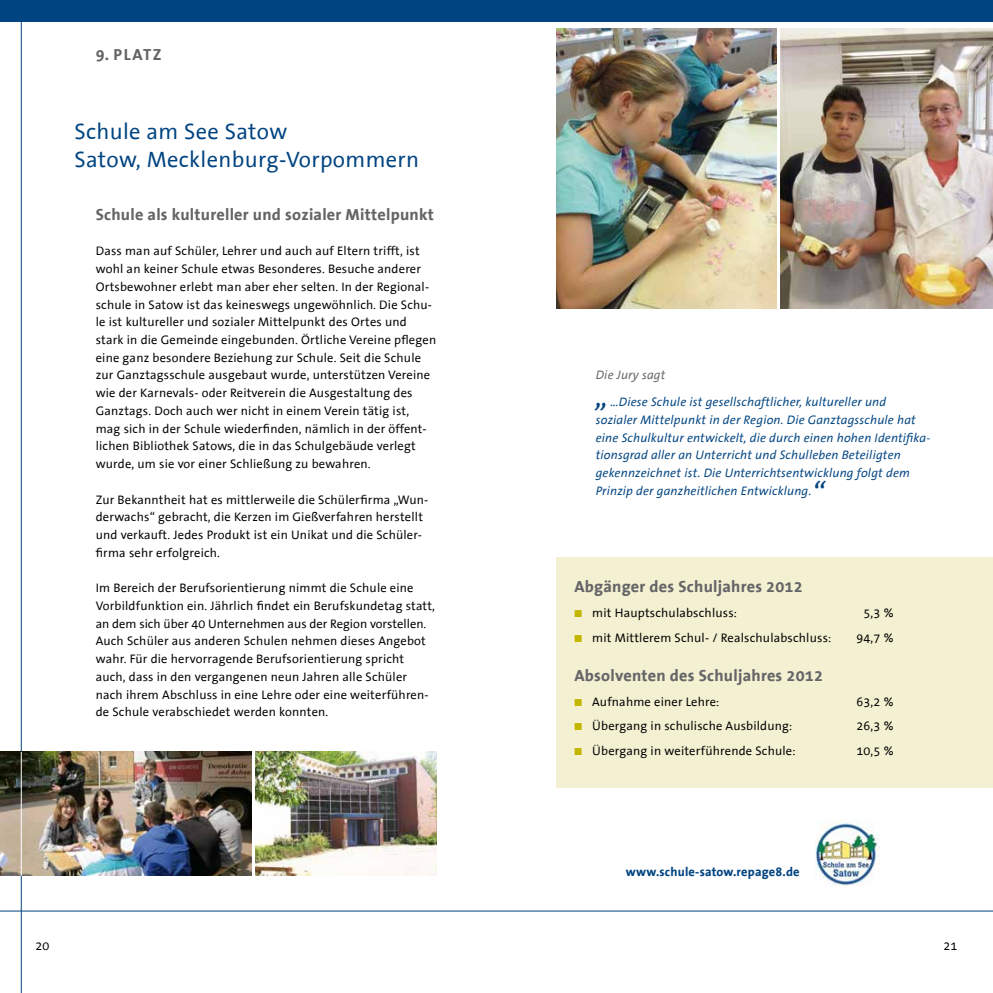
<style>
.page{position:relative;width:993px;height:993px;background:#fff}
.page>*{position:absolute;margin:0;border:0;box-sizing:border-box;transform-origin:0 0}
.t1{font:italic 30px "The Sans Correspondence";color:#004481}
.t2{font:22.5px/27.5px "The Sans Correspondence";letter-spacing:.015em;color:#004481}
.t3{font:700 16.25px "The Sans Correspondence";letter-spacing:.015em;color:#646567}
.t4{font:12.5px/17.8px "The Sans Correspondence";letter-spacing:.015em;color:#000}
.t5{font:italic 12.5px/17.8px "The Sans Correspondence";letter-spacing:.015em;color:#004481}
.t6{font:700 12.5px "The Sans Correspondence";letter-spacing:.015em;color:#004481}
.t7{font:italic 12.5px "The Sans Correspondence";letter-spacing:.015em;color:#646567}
.s1{color:#c3b600}
</style>
<div class="page">
<div style="left:556px;top:556px;width:436px;height:231px;background:#f4f0d2"></div>
<div style="left:0;top:0;width:992px;height:21px;background:#004481"></div>
<hr style="left:21px;top:0;width:1px;height:992px;background:#004481">
<img style="left:556px;top:28px;width:220px;height:280px">
<img style="left:255px;top:751px;width:181px;height:124px">
<img style="left:0;top:751px;width:252px;height:124px">
<hr style="left:21px;top:751px;width:1px;height:124px;background:#fff">
<img style="left:780px;top:28px;width:212px;height:280px">
<hr style="left:0;top:910px;width:992px;height:1px;background:#004481">
<img style="left:815px;top:820px;width:64px;height:64px">
<h3 class="t3" style="left:96px;top:46px;width:67px">9. PLATZ</h3>
<h2 class="t2" style="left:74px;top:118px;width:346px">Schule am See Satow<br>Satow, Mecklenburg-Vorpommern</h2>
<h3 class="t3" style="left:96px;top:205px;width:339px">Schule als kultureller und sozialer Mittelpunkt</h3>
<p class="t4" style="left:96px;top:242px;width:342px">Dass man auf Schüler, Lehrer und auch auf Eltern trifft, ist wohl an keiner Schule etwas Besonderes. Besuche anderer Ortsbewohner erlebt man aber eher selten. In der Regional&shy;schule in Satow ist das keineswegs ungewöhnlich. Die Schu&shy;le ist kultureller und sozialer Mittelpunkt des Ortes und stark in die Gemeinde eingebunden. Örtliche Vereine pflegen eine ganz besondere Beziehung zur Schule. Seit die Schule zur Ganztagsschule ausgebaut wurde, unterstützen Vereine wie der Karnevals- oder Reitverein die Ausgestaltung des Ganztags. Doch auch wer nicht in einem Verein tätig ist, mag sich in der Schule wiederfinden, nämlich in der öffent&shy;lichen Bibliothek Satows, die in das Schulgebäude verlegt wurde, um sie vor einer Schließung zu bewahren.</p>
<p class="t4" style="left:96px;top:490px;width:334px">Zur Bekanntheit hat es mittlerweile die Schülerfirma „Wun&shy;derwachs“ gebracht, die Kerzen im Gießverfahren herstellt und verkauft. Jedes Produkt ist ein Unikat und die Schüler&shy;firma sehr erfolgreich.</p>
<p class="t4" style="left:96px;top:579px;width:341px">Im Bereich der Berufsorientierung nimmt die Schule eine Vorbildfunktion ein. Jährlich findet ein Berufskundetag statt, an dem sich über 40 Unternehmen aus der Region vorstellen.<br>Auch Schüler aus anderen Schulen nehmen dieses Angebot wahr. Für die hervorragende Berufsorientierung spricht auch, dass in den vergangenen neun Jahren alle Schüler nach ihrem Abschluss in eine Lehre oder eine weiterführen&shy;de Schule verabschiedet werden konnten.</p>
<p class="t7" style="left:595px;top:368px;width:71px">Die Jury sagt</p>
<h1 class="t1" style="left:595px;top:379px;width:14px">„</h1>
<p class="t5" style="left:595px;top:393px;width:335px;text-indent:15px">…Diese Schule ist gesellschaftlicher, kultureller und sozialer Mittelpunkt in der Region. Die Ganztagsschule hat eine Schulkultur entwickelt, die durch einen hohen Identifika&shy;tionsgrad aller an Unterricht und Schulleben Beteiligten gekennzeichnet ist. Die Unterrichtsentwicklung folgt dem Prinzip der ganzheitlichen Entwicklung.</p>
<h1 class="t1" style="left:811px;top:476px;width:14px">“</h1>
<h3 class="t3" style="left:574px;top:577px;width:230px">Abgänger des Schuljahres 2012</h3>
<p class="t4" style="left:574px;top:604px;width:164px"><span class="s1">■</span> mit Hauptschulabschluss:</p>
<p class="t4" style="left:863px;top:604px;width:32px">5,3 %</p>
<p class="t4" style="left:574px;top:629px;width:258px"><span class="s1">■</span> mit Mittlerem Schul- / Realschulabschluss:</p>
<p class="t4" style="left:856px;top:629px;width:39px">94,7 %</p>
<h3 class="t3" style="left:574px;top:665px;width:250px">Absolventen des Schuljahres 2012</h3>
<p class="t4" style="left:574px;top:692px;width:146px"><span class="s1">■</span> Aufnahme einer Lehre:</p>
<p class="t4" style="left:856px;top:692px;width:39px">63,2 %</p>
<p class="t4" style="left:574px;top:717px;width:219px"><span class="s1">■</span> Übergang in schulische Ausbildung:</p>
<p class="t4" style="left:856px;top:717px;width:39px">26,3 %</p>
<p class="t4" style="left:574px;top:742px;width:222px"><span class="s1">■</span> Übergang in weiterführende Schule:</p>
<p class="t4" style="left:856px;top:742px;width:39px">10,5 %</p>
<p class="t6" style="left:625px;top:864px;width:175px">www.schule-satow.repage8.de</p>
<p class="t4" style="left:35px;top:937px;width:15px">20</p>
<p class="t4" style="left:943px;top:937px;width:15px">21</p>
</div>
